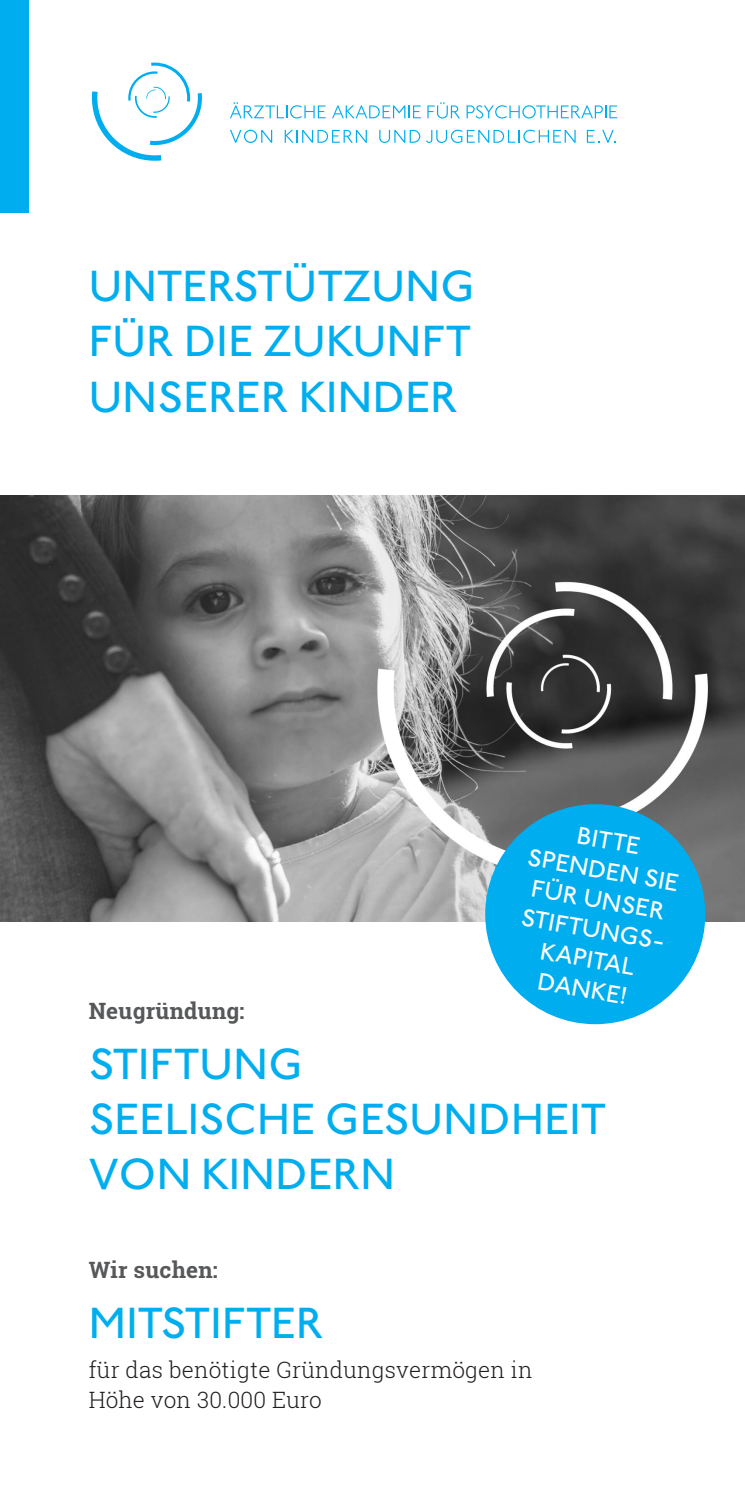
<style>
.page{position:relative;width:745px;height:1489px;background:#fff}
.page>*{position:absolute;margin:0;border:0;box-sizing:border-box;transform-origin:0 0}
.t1{font:500 45px/55px "Johnston ITC Std";letter-spacing:.01em;color:#00aeef}
.t2{font:500 25px/30px "Johnston ITC Std";color:#fff}
.t3{font:300 22.5px/30px "Roboto Slab";letter-spacing:.01em;color:#231f20}
.t4{font:700 22.5px "Roboto Slab";letter-spacing:.01em;color:#57585a}
</style>
<div class="page">
<div style="left:0;top:0;width:28px;height:213px;background:#00aeef"></div>
<img style="left:0;top:496px;width:744px;height:425px">
<svg style="left:92px;top:63px;width:110px;height:98px"></svg>
<svg style="left:230px;top:102px;width:95px;height:16px"></svg>
<svg style="left:332px;top:105px;width:88px;height:13px"></svg>
<svg style="left:427px;top:102px;width:33px;height:16px"></svg>
<svg style="left:466px;top:105px;width:150px;height:13px"></svg>
<svg style="left:230px;top:130px;width:42px;height:13px"></svg>
<svg style="left:284px;top:130px;width:82px;height:13px"></svg>
<svg style="left:379px;top:130px;width:41px;height:13px"></svg>
<svg style="left:426px;top:130px;width:149px;height:13px"></svg>
<svg style="left:586px;top:130px;width:29px;height:13px"></svg>
<div style="left:486px;top:805px;width:217px;height:217px;background:#00aeef;border-radius:50%"></div>
<p class="t1" style="left:89px;top:259px;width:387px">UNTERSTÜTZUNG</p>
<p class="t1" style="left:89px;top:314px;width:384px">FÜR DIE ZUKUNFT<br>UNSERER KINDER</p>
<p class="t2" style="left:579px;top:820px;width:65px;rotate:10deg">BITTE</p>
<p class="t2" style="left:530px;top:841px;width:154px;rotate:10deg">SPENDEN SIE<br>FÜR UNSER<br>STIFTUNGS-</p>
<p class="t2" style="left:543px;top:935px;width:97px;rotate:10deg">KAPITAL</p>
<p class="t2" style="left:540px;top:965px;width:92px;rotate:10deg">DANKE!</p>
<p class="t4" style="left:89px;top:995px;width:157px">Neugründung:</p>
<p class="t1" style="left:89px;top:1035px;width:519px">STIFTUNG<br>SEELISCHE GESUNDHEIT<br>VON KINDERN</p>
<p class="t4" style="left:89px;top:1254px;width:131px">Wir suchen:</p>
<p class="t1" style="left:89px;top:1294px;width:236px">MITSTIFTER</p>
<p class="t3" style="left:89px;top:1353px;width:445px">für das benötigte Gründungsvermögen in<br>Höhe von 30.000 Euro</p>
</div>
